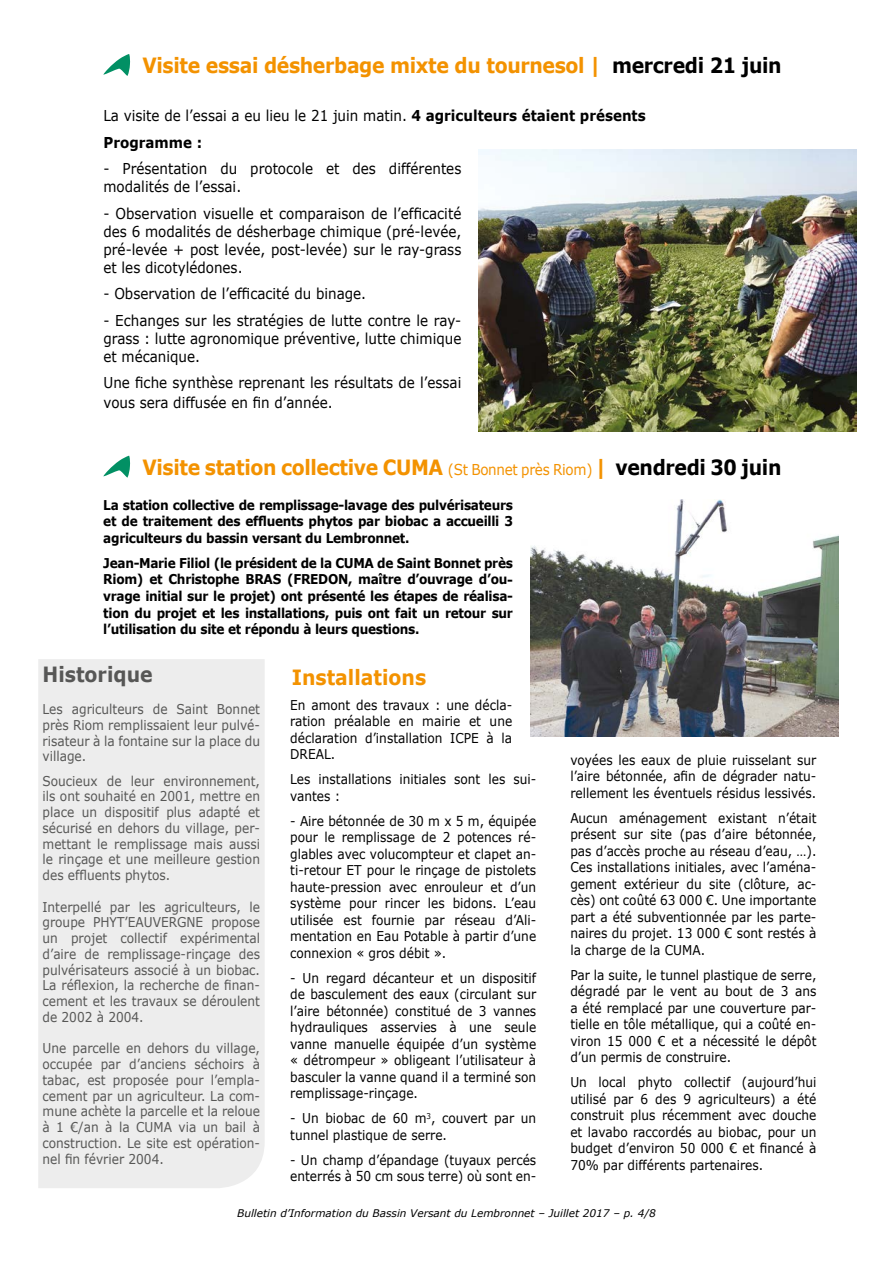
<style>
.page{position:relative;width:893px;height:1263px;background:#fff}
.page>*{position:absolute;margin:0;border:0;box-sizing:border-box;transform-origin:0 0}
.t1{font:700 21px "Verdana";letter-spacing:-.02em;color:#f39200;scale:.9 1}
.t2{font:700 21px "Verdana";color:#f39200;scale:.9 1}
.t3{font:700 21px "Verdana";color:#575756;scale:.9 1}
.t4{font:15px/18px "Verdana";color:#000;scale:.9 1}
.t5{font:13.5px/16.5px "Verdana";color:#000;text-align:justify;scale:.9 1}
.t6{font:13.5px/15.8px "Verdana";color:#575756;text-align:justify;scale:.9 1}
.t7{font:700 13.5px/16.5px "Verdana";letter-spacing:-.025em;color:#000;text-align:justify;scale:.9 1}
.t8{font:italic 10.5px "Verdana";color:#000}
.s1{color:#000}
.s2{font-weight:700}
.s3{font-weight:400;font-size:15px}
</style>
<div class="page">
<svg style="left:103px;top:54px;width:27px;height:22px"></svg>
<svg style="left:103px;top:456px;width:27px;height:22px"></svg>
<div style="left:38px;top:659px;width:227px;height:529px;background:#ededed"></div>
<img style="left:478px;top:149px;width:378px;height:282px">
<img style="left:530px;top:500px;width:309px;height:237px">
<h1 class="t1" style="left:142px;top:50px;width:712px">Visite essai désherbage mixte du tournesol | <span class="s1">mercredi 21 juin</span></h1>
<p class="t4" style="left:103px;top:102px;width:604px;line-height:26.5px">La visite de l’essai a eu lieu le 21 juin matin. <span class="s2">4 agriculteurs étaient présents<br>Programme :</span></p>
<p class="t4" style="left:103px;top:159px;width:399px">- Présentation du protocole et des différentes modalités de l’essai.</p>
<p class="t4" style="left:103px;top:204px;width:399px;text-align:justify">- Observation visuelle et comparaison de l’efficacité des 6 modalités de désherbage chimique (pré-levée, pré-levée + post levée, post-levée) sur le ray-grass et les dicotylédones.</p>
<p class="t4" style="left:103px;top:284px;width:293px">- Observation de l’efficacité du binage.</p>
<p class="t4" style="left:103px;top:311px;width:399px;text-align:justify">- Echanges sur les stratégies de lutte contre le ray&shy;grass : lutte agronomique préventive, lutte chimique et mécanique.</p>
<p class="t4" style="left:103px;top:373px;width:399px;line-height:19.5px">Une fiche synthèse reprenant les résultats de l’essai vous sera diffusée en fin d’année.</p>
<h1 class="t1" style="left:142px;top:452px;width:711px">Visite station collective CUMA <span class="s3">(St Bonnet près Riom)</span> | <span class="s1">vendredi 30 juin</span></h1>
<p class="t7" style="left:103px;top:496px;width:457px">La station collective de remplissage-lavage des pulvérisateurs et de traitement des effluents phytos par biobac a accueilli 3 agriculteurs du bassin versant du Lembronnet.</p>
<p class="t7" style="left:103px;top:554px;width:457px">Jean-Marie Filiol (le président de la CUMA de Saint Bonnet près Riom) et Christophe BRAS (FREDON, maître d’ouvrage d’ou&shy;vrage initial sur le projet) ont présenté les étapes de réalisa&shy;tion du projet et les installations, puis ont fait un retour sur l’utilisation du site et répondu à leurs questions.</p>
<h1 class="t2" style="left:292px;top:662px;width:151px">Installations</h1>
<p class="t5" style="left:290px;top:696px;width:248px">En amont des travaux : une décla&shy;ration préalable en mairie et une déclaration d’installation ICPE à la DREAL.</p>
<p class="t5" style="left:290px;top:771px;width:275px">Les installations initiales sont les sui&shy;vantes :</p>
<p class="t5" style="left:290px;top:812px;width:275px">- Aire bétonnée de 30 m x 5 m, équipée pour le remplissage de 2 potences ré&shy;glables avec volucompteur et clapet an&shy;ti-retour ET pour le rinçage de pistolets haute-pression avec enrouleur et d’un système pour rincer les bidons. L’eau utilisée est fournie par réseau d’Ali&shy;mentation en Eau Potable à partir d’une connexion « gros débit ».</p>
<p class="t5" style="left:290px;top:969px;width:275px">- Un regard décanteur et un dispositif de basculement des eaux (circulant sur l’aire bétonnée) constitué de 3 vannes hydrauliques asservies à une seule vanne manuelle équipée d’un système « détrompeur » obligeant l’utilisateur à basculer la vanne quand il a terminé son remplissage-rinçage.</p>
<p class="t5" style="left:290px;top:1110px;width:275px">- Un biobac de 60 m<sup>3</sup>, couvert par un tunnel plastique de serre.</p>
<p class="t5" style="left:290px;top:1151px;width:275px">- Un champ d’épandage (tuyaux percés enterrés à 50 cm sous terre) où sont en-</p>
<h1 class="t3" style="left:43px;top:659px;width:124px">Historique</h1>
<p class="t6" style="left:43px;top:701px;width:243px">Les agriculteurs de Saint Bonnet près Riom remplissaient leur pulvé&shy;risateur à la fontaine sur la place du village.</p>
<p class="t6" style="left:43px;top:772px;width:243px">Soucieux de leur environnement, ils ont souhaité en 2001, mettre en place un dispositif plus adapté et sécurisé en dehors du village, per&shy;mettant le remplissage mais aussi le rinçage et une meilleure gestion des effluents phytos.</p>
<p class="t6" style="left:43px;top:898px;width:243px">Interpellé par les agriculteurs, le groupe PHYT’EAUVERGNE propose un projet collectif expérimental d’aire de remplissage-rinçage des pulvérisateurs associé à un biobac.<br>La réflexion, la recherche de finan&shy;cement et les travaux se déroulent de 2002 à 2004.</p>
<p class="t6" style="left:43px;top:1040px;width:243px">Une parcelle en dehors du village, occupée par d’anciens séchoirs à tabac, est proposée pour l’empla&shy;cement par un agriculteur. La com&shy;mune achète la parcelle et la reloue à 1 €/an à la CUMA via un bail à construction. Le site est opération&shy;nel fin février 2004.</p>
<p class="t5" style="left:570px;top:751px;width:275px">voyées les eaux de pluie ruisselant sur l’aire bétonnée, afin de dégrader natu&shy;rellement les éventuels résidus lessivés.</p>
<p class="t5" style="left:570px;top:809px;width:275px">Aucun aménagement existant n’était présent sur site (pas d’aire bétonnée, pas d’accès proche au réseau d’eau, …).<br>Ces installations initiales, avec l’aména&shy;gement extérieur du site (clôture, ac&shy;cès) ont coûté 63 000 €. Une importante part a été subventionnée par les parte&shy;naires du projet. 13 000 € sont restés à la charge de la CUMA.</p>
<p class="t5" style="left:570px;top:966px;width:275px">Par la suite, le tunnel plastique de serre, dégradé par le vent au bout de 3 ans a été remplacé par une couverture par&shy;tielle en tôle métallique, qui a coûté en&shy;viron 15 000 € et a nécessité le dépôt d’un permis de construire.</p>
<p class="t5" style="left:570px;top:1074px;width:275px">Un local phyto collectif (aujourd’hui utilisé par 6 des 9 agriculteurs) a été construit plus récemment avec douche et lavabo raccordés au biobac, pour un budget d’environ 50 000 € et financé à 70% par différents partenaires.</p>
<p class="t8" style="left:237px;top:1206px;width:420px">Bulletin d’Information du Bassin Versant du Lembronnet – Juillet 2017 – p. 4/8</p>
</div>
